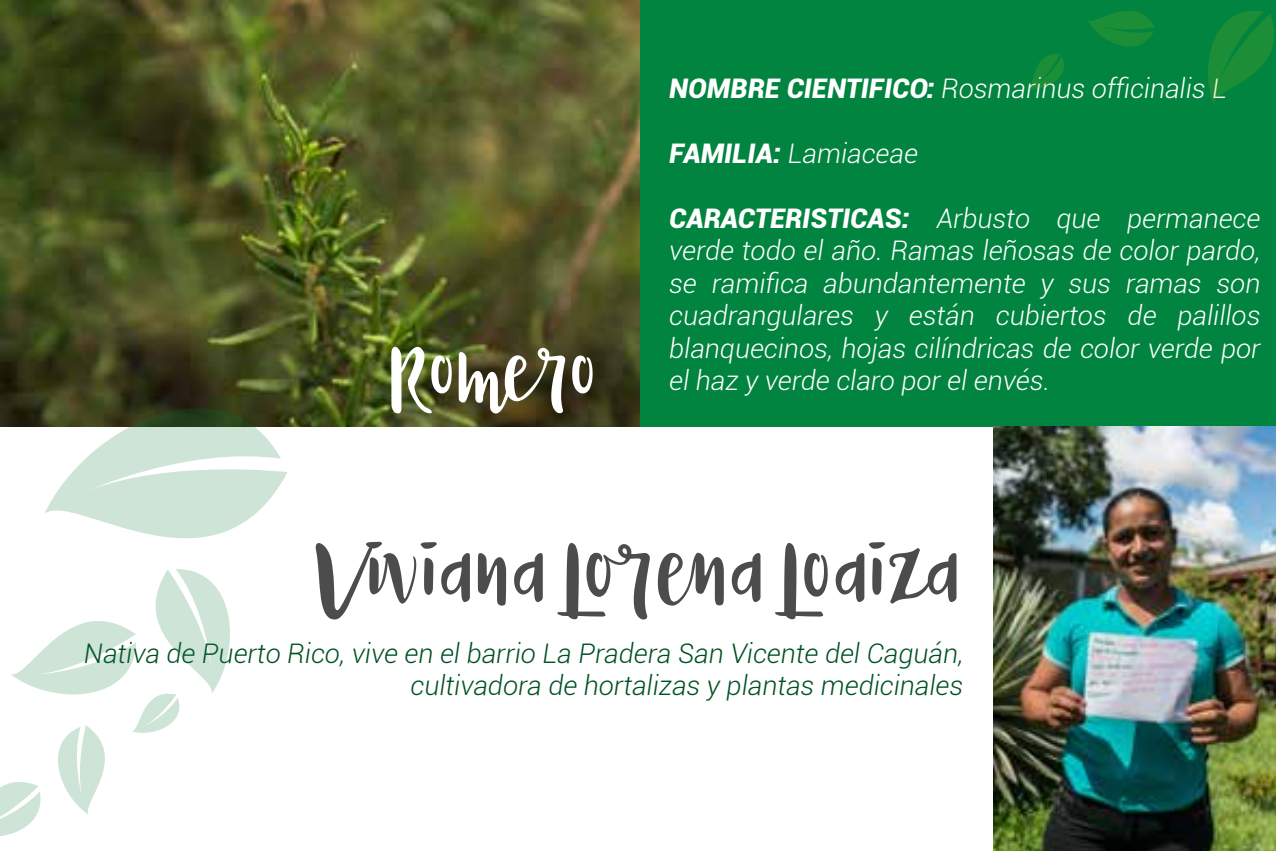
<style>
.page{position:relative;width:1276px;height:851px;background:#fff}
.page>*{position:absolute;margin:0;border:0;box-sizing:border-box;transform-origin:0 0}
.t1{font:76.5px "Naira";color:#4c4c4c}
.t2{font:66.3px "Naira";color:#fff}
.t3{font:italic 300 27px/32.4px "Roboto";color:#fff;text-align:justify}
.t4{font:italic 300 27px/32.4px "Roboto";color:#005124;text-align:right}
.s1{font-weight:900}
</style>
<div class="page">
<div style="left:0;top:0;width:1276px;height:426px;background:#00843f"></div>
<img style="left:0;top:0;width:639px;height:426px">
<svg style="left:1088px;top:11px;width:67px;height:36px"></svg>
<svg style="left:1029px;top:54px;width:35px;height:35px"></svg>
<svg style="left:1208px;top:11px;width:66px;height:92px"></svg>
<svg style="left:44px;top:408px;width:244px;height:130px"></svg>
<svg style="left:0;top:569px;width:230px;height:267px"></svg>
<img style="left:993px;top:426px;width:283px;height:424px">
<p class="t3" style="left:669px;top:71px;width:559px"><span class="s1">NOMBRE CIENTIFICO:</span> Rosmarinus officinalis L</p>
<h2 class="t2" style="left:391px;top:341px;width:210px">Romero</h2>
<p class="t3" style="left:669px;top:136px;width:250px"><span class="s1">FAMILIA:</span> Lamiaceae</p>
<p class="t3" style="left:669px;top:201px;width:593px"><span class="s1">CARACTERISTICAS:</span> Arbusto que permanece verde todo el año. Ramas leñosas de color pardo, se ramifica abundantemente y sus ramas son cuadrangulares y están cubiertos de palillos blanquecinos, hojas cilíndricas de color verde por el haz y verde claro por el envés.</p>
<h1 class="t1" style="left:316px;top:535px;width:650px">Viviana Lorena Loaiza</h1>
<p class="t4" style="left:84px;top:635px;width:881px">Nativa de Puerto Rico, vive en el barrio La Pradera San Vicente del Caguán, cultivadora de hortalizas y plantas medicinales</p>
</div>
